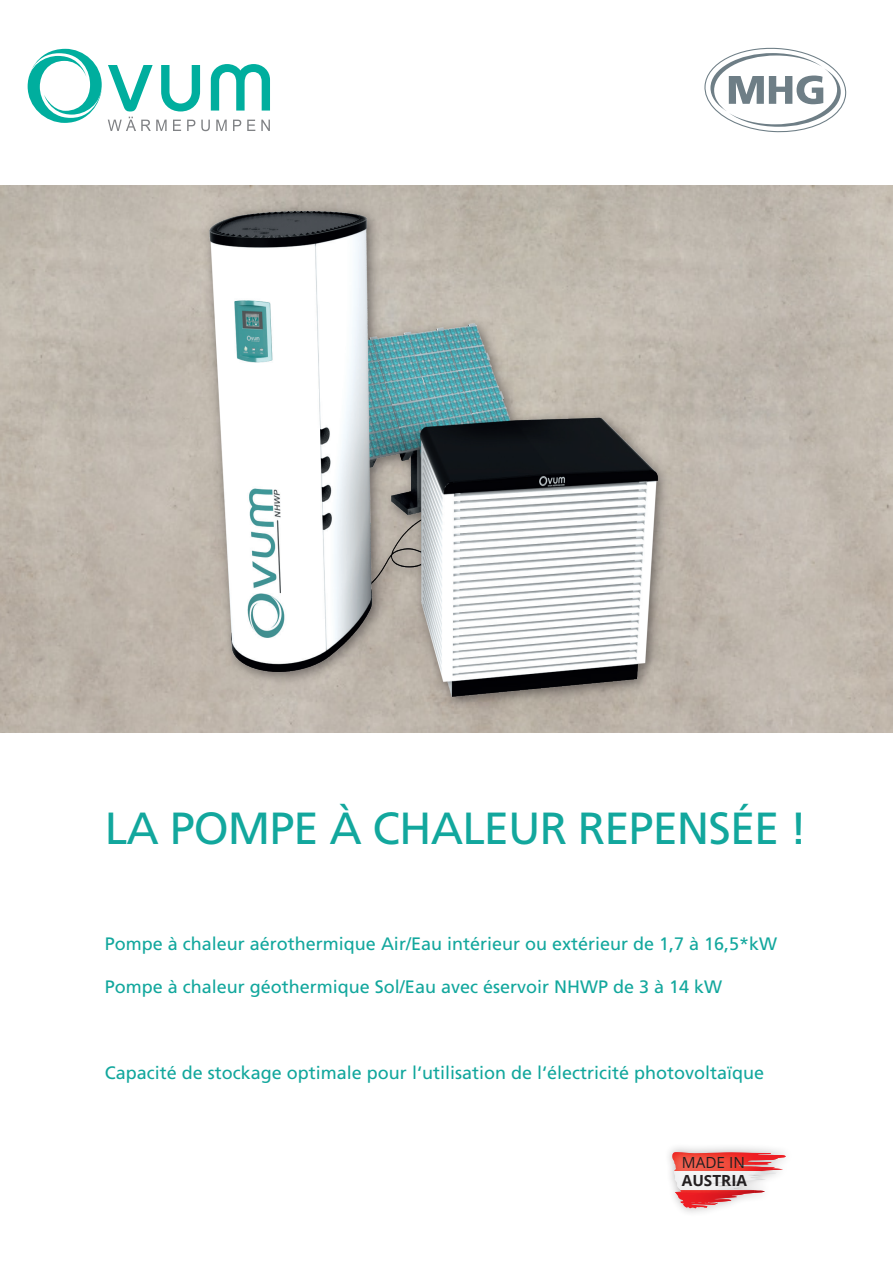
<style>
.page{position:relative;width:893px;height:1263px;background:#fff}
.page>*{position:absolute;margin:0;border:0;box-sizing:border-box;transform-origin:0 0}
.t1{font:45px "Frutiger";letter-spacing:-.02em;color:#12a79d}
.t2{font:18px "Frutiger";color:#12a79d}
.t3{font:700 15.3px "Open Sans";color:#231f20}
.t4{font:15.3px "Open Sans";color:#231f20}
</style>
<div class="page">
<div style="left:663px;top:1143px;width:130px;height:74px;background:#231f20;opacity:.33"></div>
<img style="left:755px;top:1153px;width:31px;height:7px">
<img style="left:672px;top:1152px;width:83px;height:3px">
<svg style="left:672px;top:1155px;width:111px;height:53px"></svg>
<img style="left:100px;top:107px;width:648px;height:626px">
<svg style="left:598px;top:47px;width:249px;height:120px"></svg>
<svg style="left:28px;top:49px;width:74px;height:74px"></svg>
<svg style="left:108px;top:65px;width:45px;height:46px"></svg>
<svg style="left:161px;top:65px;width:39px;height:46px"></svg>
<svg style="left:211px;top:64px;width:59px;height:47px"></svg>
<svg style="left:108px;top:117px;width:59px;height:14px"></svg>
<svg style="left:173px;top:120px;width:8px;height:11px"></svg>
<svg style="left:187px;top:120px;width:8px;height:11px"></svg>
<svg style="left:201px;top:120px;width:9px;height:11px"></svg>
<svg style="left:216px;top:120px;width:11px;height:11px"></svg>
<svg style="left:233px;top:120px;width:8px;height:11px"></svg>
<svg style="left:247px;top:120px;width:8px;height:11px"></svg>
<svg style="left:261px;top:120px;width:9px;height:11px"></svg>
<p class="t1" style="left:105px;top:802px;width:704px">LA POMPE À CHALEUR REPENSÉE !</p>
<p class="t2" style="left:105px;top:933px;width:674px">Pompe à chaleur aérothermique Air/Eau intérieur ou extérieur de 1,7 à 16,5*kW</p>
<p class="t2" style="left:105px;top:976px;width:619px">Pompe à chaleur géothermique Sol/Eau avec éservoir NHWP de 3 à 14 kW</p>
<p class="t2" style="left:105px;top:1062px;width:661px">Capacité de stockage optimale pour l‘utilisation de l‘électricité photovoltaïque</p>
<p class="t4" style="left:682px;top:1151px;width:65px">MADE IN</p>
<p class="t3" style="left:682px;top:1169px;width:67px">AUSTRIA</p>
</div>
